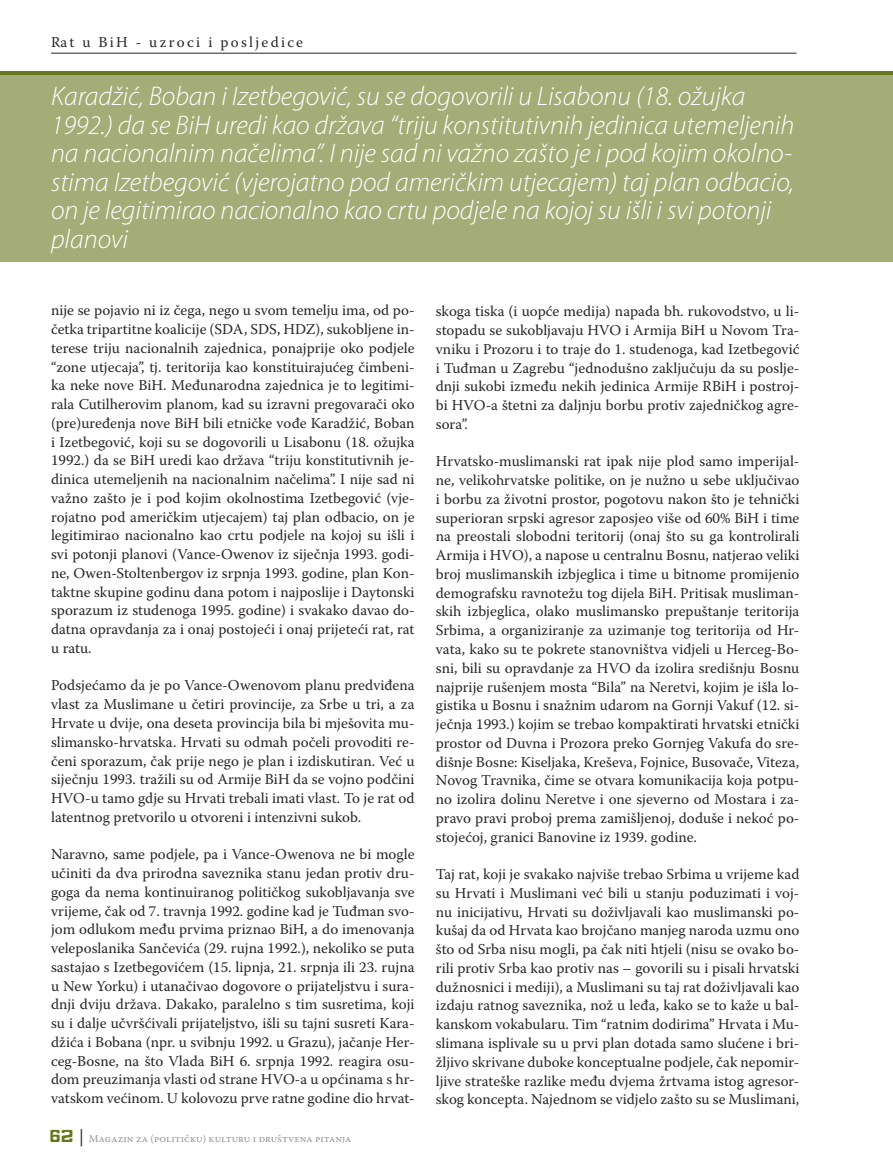
<style>
.page{position:relative;width:893px;height:1170px;background:#fff}
.page>*{position:absolute;margin:0;border:0;box-sizing:border-box;transform-origin:0 0}
._3__podnaslov{font:italic 300 27px/28.5px "Myriad Pro";color:#fff}
._01__body_text{font:15px/18.8px "Warnock Pro";color:#282525;text-align:justify}
._01__body_text-2{font:15px "Warnock Pro";letter-spacing:.15em;color:#282525}
.t1{font:10.5px "Warnock Pro";color:#929496}
.s1{font-family:"CA Alternative Three";font-size:18px;color:#67771c}
.s2{font-size:18px;color:#282525}
</style>
<div class="page">
<hr style="left:51px;top:53px;width:746px;height:1px;background:#282525">
<div style="left:0;top:75px;width:893px;height:186px;background:#a4ad77"></div>
<hr style="left:0;top:71px;width:893px;height:4px;background:#67771c">
<p class="_01__body_text-2" style="left:51px;top:33px;width:254px">Rat u BiH - uzroci i posljedice</p>
<p class="_3__podnaslov" style="left:51px;top:83px;width:745px">Karadžić, Boban i Izetbegović, su se dogovorili u Lisabonu (18. ožujka 1992.) da se BiH uredi kao država “triju konstitutivnih jedinica utemeljenih na nacionalnim načelima”. I nije sad ni važno zašto je i pod kojim okolno&shy;stima Izetbegović (vjerojatno pod američkim utjecajem) taj plan odbacio, on je legitimirao nacionalno kao crtu podjele na kojoj su išli i svi potonji planovi</p>
<p class="_01__body_text" style="left:51px;top:300px;width:365px">nije se pojavio ni iz čega, nego u svom temelju ima, od po&shy;četka tripartitne koalicije (SDA, SDS, HDZ), sukobljene in&shy;terese triju nacionalnih zajednica, ponajprije oko podjele “zone utjecaja”, tj. teritorija kao konstituirajućeg čimbeni&shy;ka neke nove BiH. Međunarodna zajednica je to legitimi&shy;rala Cutilherovim planom, kad su izravni pregovarači oko (pre)uređenja nove BiH bili etničke vođe Karadžić, Boban i Izetbegović, koji su se dogovorili u Lisabonu (18. ožujka 1992.) da se BiH uredi kao država “triju konstitutivnih je&shy;dinica utemeljenih na nacionalnim načelima”. I nije sad ni važno zašto je i pod kojim okolnostima Izetbegović (vje&shy;rojatno pod američkim utjecajem) taj plan odbacio, on je legitimirao nacionalno kao crtu podjele na kojoj su išli i svi potonji planovi (Vance-Owenov iz siječnja 1993. godi&shy;ne, Owen-Stoltenbergov iz srpnja 1993. godine, plan Kon&shy;taktne skupine godinu dana potom i najposlije i Daytonski sporazum iz studenoga 1995. godine) i svakako davao do&shy;datna opravdanja za i onaj postojeći i onaj prijeteći rat, rat u ratu.</p>
<p class="_01__body_text" style="left:51px;top:675px;width:365px">Podsjećamo da je po Vance-Owenovom planu predviđena vlast za Muslimane u četiri provincije, za Srbe u tri, a za Hrvate u dvije, ona deseta provincija bila bi mješovita mu&shy;slimansko-hrvatska. Hrvati su odmah počeli provoditi re&shy;čeni sporazum, čak prije nego je plan i izdiskutiran. Već u siječnju 1993. tražili su od Armije BiH da se vojno podčini HVO-u tamo gdje su Hrvati trebali imati vlast. To je rat od latentnog pretvorilo u otvoreni i intenzivni sukob.</p>
<p class="_01__body_text" style="left:51px;top:844px;width:365px">Naravno, same podjele, pa i Vance-Owenova ne bi mogle učiniti da dva prirodna saveznika stanu jedan protiv dru&shy;goga da nema kontinuiranog političkog sukobljavanja sve vrijeme, čak od 7. travnja 1992. godine kad je Tuđman svo&shy;jom odlukom među prvima priznao BiH, a do imenovanja veleposlanika Sančevića (29. rujna 1992.), nekoliko se puta sastajao s Izetbegovićem (15. lipnja, 21. srpnja ili 23. rujna u New Yorku) i utanačivao dogovore o prijateljstvu i sura&shy;dnji dviju država. Dakako, paralelno s tim susretima, koji su i dalje učvršćivali prijateljstvo, išli su tajni susreti Kara&shy;džića i Bobana (npr. u svibnju 1992. u Grazu), jačanje Her&shy;ceg-Bosne, na što Vlada BiH 6. srpnja 1992. reagira osu&shy;dom preuzimanja vlasti od strane HVO-a u općinama s hr&shy;vatskom većinom. U kolovozu prve ratne godine dio hrvat-</p>
<p class="t1" style="left:50px;top:1131px;width:303px"><span class="s1">62</span> <span class="s2">|</span> MAGAZIN ZA (POLITIČKU) KULTURU I DRUŠTVENA PITANJA</p>
<p class="_01__body_text" style="left:436px;top:302px;width:365px">skoga tiska (i uopće medija) napada bh. rukovodstvo, u li&shy;stopadu se sukobljavaju HVO i Armija BiH u Novom Tra&shy;vniku i Prozoru i to traje do 1. studenoga, kad Izetbegović i Tuđman u Zagrebu “jednodušno zaključuju da su poslje&shy;dnji sukobi između nekih jedinica Armije RBiH i postroj&shy;bi HVO-a štetni za daljnju borbu protiv zajedničkog agre&shy;sora”.</p>
<p class="_01__body_text" style="left:436px;top:452px;width:365px">Hrvatsko-muslimanski rat ipak nije plod samo imperijal&shy;ne, velikohrvatske politike, on je nužno u sebe uključivao i borbu za životni prostor, pogotovu nakon što je tehnički superioran srpski agresor zaposjeo više od 60% BiH i time na preostali slobodni teritorij (onaj što su ga kontrolirali Armija i HVO), a napose u centralnu Bosnu, natjerao veliki broj muslimanskih izbjeglica i time u bitnome promijenio demografsku ravnotežu tog dijela BiH. Pritisak musliman&shy;skih izbjeglica, olako muslimansko prepuštanje teritorija Srbima, a organiziranje za uzimanje tog teritorija od Hr&shy;vata, kako su te pokrete stanovništva vidjeli u Herceg-Bo&shy;sni, bili su opravdanje za HVO da izolira središnju Bosnu najprije rušenjem mosta “Bila” na Neretvi, kojim je išla lo&shy;gistika u Bosnu i snažnim udarom na Gornji Vakuf (12. si&shy;ječnja 1993.) kojim se trebao kompaktirati hrvatski etnički prostor od Duvna i Prozora preko Gornjeg Vakufa do sre&shy;dišnje Bosne: Kiseljaka, Kreševa, Fojnice, Busovače, Viteza, Novog Travnika, čime se otvara komunikacija koja potpu&shy;no izolira dolinu Neretve i one sjeverno od Mostara i za&shy;pravo pravi proboj prema zamišljenoj, doduše i nekoć po&shy;stojećoj, granici Banovine iz 1939. godine.</p>
<p class="_01__body_text" style="left:436px;top:864px;width:365px">Taj rat, koji je svakako najviše trebao Srbima u vrijeme kad su Hrvati i Muslimani već bili u stanju poduzimati i voj&shy;nu inicijativu, Hrvati su doživljavali kao muslimanski po&shy;kušaj da od Hrvata kao brojčano manjeg naroda uzmu ono što od Srba nisu mogli, pa čak niti htjeli (nisu se ovako bo&shy;rili protiv Srba kao protiv nas – govorili su i pisali hrvatski dužnosnici i mediji), a Muslimani su taj rat doživljavali kao izdaju ratnog saveznika, nož u leđa, kako se to kaže u bal&shy;kanskom vokabularu. Tim “ratnim dodirima” Hrvata i Mu&shy;slimana isplivale su u prvi plan dotada samo slućene i bri&shy;žljivo skrivane duboke konceptualne podjele, čak nepomir&shy;ljive strateške razlike među dvjema žrtvama istog agresor&shy;skog koncepta. Najednom se vidjelo zašto su se Muslimani,</p>
</div>
